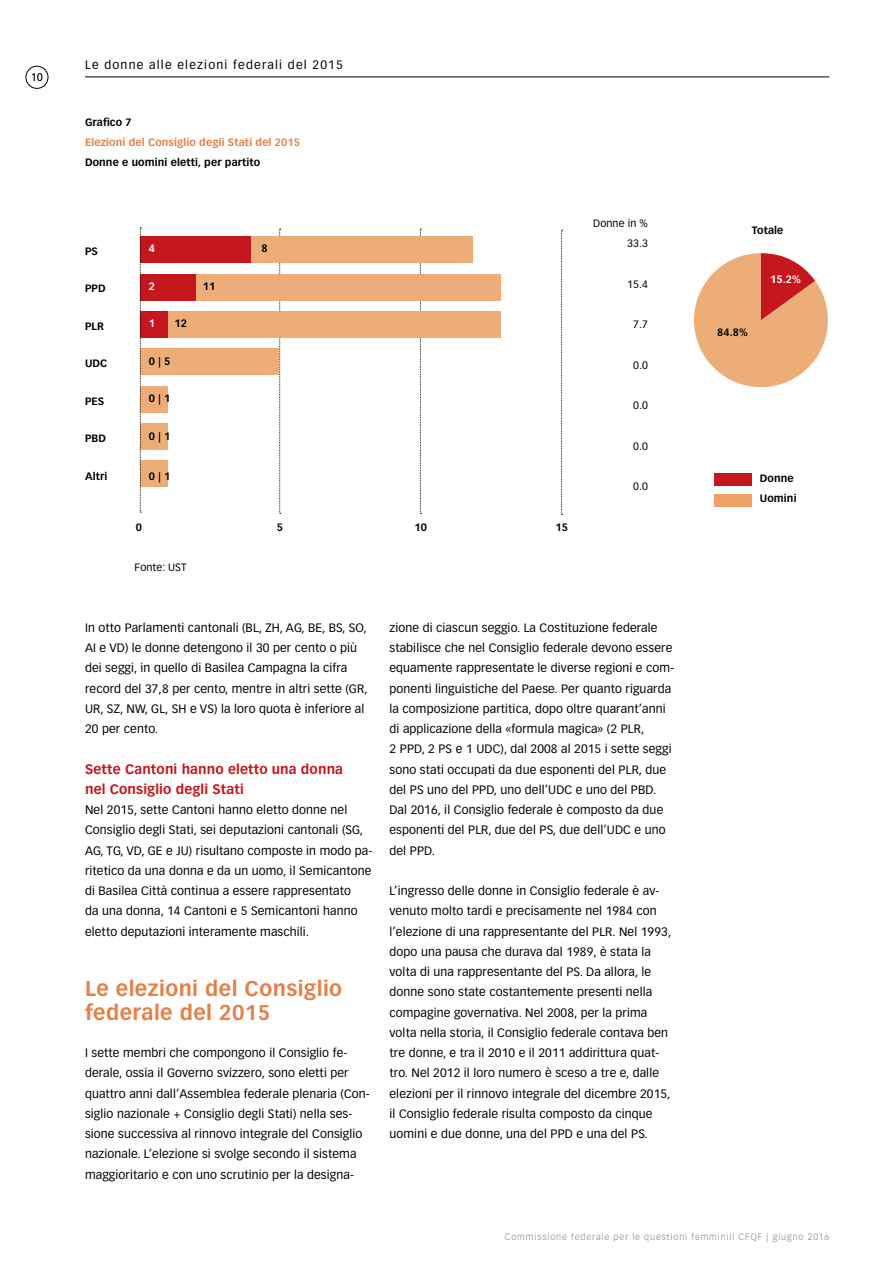
<style>
.page{position:relative;width:893px;height:1263px;background:#fff}
.page>*{position:absolute;margin:0;border:0;box-sizing:border-box;transform-origin:0 0}
.t1{font:700 21px/24px "Vectora LH";letter-spacing:.02em;color:#e68047}
.t2{font:700 13.5px/20.2px "Vectora LH";letter-spacing:.01em;color:#c4161c}
.t3{font:12px/20.2px "Vectora LH";letter-spacing:.01em;color:#000}
.t4{font:12px "Vectora LH";letter-spacing:.1em;color:#000}
.t5{font:11.25px "Frutiger";color:#000}
.t6{font:700 10.5px/20.2px "Vectora LH";letter-spacing:.01em;color:#000}
.t7{font:10.5px/20.2px "Vectora LH";letter-spacing:.01em;color:#000;text-align:right}
.t8{font:700 10.5px "Vectora LH";letter-spacing:.01em;color:#e68047}
.t9{font:700 10.5px "Vectora LH";color:#fff}
.t10{font:300 9px "Vectora LH";letter-spacing:.1em;color:#808285}
</style>
<div class="page">
<hr style="left:85px;top:77px;width:744px;height:1px;background:#000">
<div style="left:26px;top:66px;width:22px;height:23px;border:1px solid #000;border-radius:50%"></div>
<svg style="left:279px;top:229px;width:2px;height:285px"></svg>
<svg style="left:420px;top:229px;width:1px;height:285px"></svg>
<div style="left:714px;top:474px;width:38px;height:12px;background:#c4161c"></div>
<div style="left:714px;top:494px;width:38px;height:12px;background:#eca168"></div>
<div style="left:251px;top:237px;width:222px;height:26px;background:#edad79"></div>
<div style="left:196px;top:274px;width:305px;height:27px;background:#edad79"></div>
<div style="left:168px;top:311px;width:333px;height:27px;background:#edad79"></div>
<div style="left:140px;top:348px;width:139px;height:27px;background:#edad79"></div>
<div style="left:140px;top:386px;width:28px;height:26px;background:#edad79"></div>
<div style="left:140px;top:423px;width:28px;height:27px;background:#edad79"></div>
<div style="left:140px;top:460px;width:28px;height:27px;background:#edad79"></div>
<div style="left:140px;top:236px;width:111px;height:27px;background:#c4161c"></div>
<div style="left:140px;top:274px;width:56px;height:27px;background:#c4161c"></div>
<div style="left:140px;top:311px;width:28px;height:27px;background:#c4161c"></div>
<svg style="left:694px;top:253px;width:134px;height:135px"></svg>
<svg style="left:561px;top:230px;width:2px;height:285px"></svg>
<svg style="left:140px;top:227px;width:1px;height:286px"></svg>
<p class="t5" style="left:31px;top:70px;width:14px">10</p>
<p class="t4" style="left:85px;top:57px;width:259px">Le donne alle elezioni federali del 2015</p>
<p class="t6" style="left:85px;top:112px;width:48px">Grafico 7</p>
<p class="t8" style="left:85px;top:136px;width:217px">Elezioni del Consiglio degli Stati del 2015</p>
<p class="t6" style="left:85px;top:152px;width:177px">Donne e uomini eletti, per partito</p>
<p class="t6" style="left:85px;top:241px;width:14px">PS</p>
<p class="t6" style="left:85px;top:278px;width:22px">PPD</p>
<p class="t6" style="left:85px;top:316px;width:20px">PLR</p>
<p class="t6" style="left:85px;top:353px;width:24px">UDC</p>
<p class="t6" style="left:85px;top:391px;width:21px">PES</p>
<p class="t6" style="left:85px;top:428px;width:23px">PBD</p>
<p class="t6" style="left:85px;top:466px;width:24px">Altri</p>
<p class="t9" style="left:149px;top:242px;width:8px">4</p>
<p class="t6" style="left:261px;top:238px;width:8px">8</p>
<p class="t9" style="left:149px;top:280px;width:8px">2</p>
<p class="t6" style="left:203px;top:276px;width:14px">11</p>
<p class="t9" style="left:149px;top:317px;width:8px">1</p>
<p class="t6" style="left:175px;top:313px;width:14px">12</p>
<p class="t6" style="left:149px;top:351px;width:23px">0 | 5</p>
<p class="t6" style="left:149px;top:388px;width:23px">0 | 1</p>
<p class="t6" style="left:149px;top:426px;width:23px">0 | 1</p>
<p class="t6" style="left:149px;top:466px;width:23px">0 | 1</p>
<p class="t6" style="left:136px;top:517px;width:8px">0</p>
<p class="t6" style="left:277px;top:517px;width:8px">5</p>
<p class="t6" style="left:415px;top:517px;width:14px">10</p>
<p class="t6" style="left:556px;top:517px;width:14px">15</p>
<p class="t7" style="left:135px;top:557px;width:53px">Fonte: UST</p>
<p class="t7" style="left:593px;top:213px;width:56px">Donne in %<br>33.3</p>
<p class="t7" style="left:627px;top:274px;width:22px">15.4</p>
<p class="t7" style="left:633px;top:314px;width:16px">7.7</p>
<p class="t7" style="left:633px;top:355px;width:16px">0.0</p>
<p class="t7" style="left:633px;top:395px;width:16px">0.0</p>
<p class="t7" style="left:633px;top:436px;width:16px">0.0</p>
<p class="t7" style="left:633px;top:476px;width:16px">0.0</p>
<p class="t3" style="left:85px;top:618px;width:284px">In otto Parlamenti cantonali (BL, ZH, AG, BE, BS, SO, AI e VD) le donne detengono il 30 per cento o più dei seggi, in quello di Basilea Campagna la cifra record del 37,8 per cento, mentre in altri sette (GR, UR, SZ, NW, GL, SH e VS) la loro quota è inferiore al 20 per cento.</p>
<p class="t2" style="left:85px;top:759px;width:259px">Sette Cantoni hanno eletto una donna nel Consiglio degli Stati</p>
<p class="t3" style="left:85px;top:800px;width:289px">Nel 2015, sette Cantoni hanno eletto donne nel Consiglio degli Stati, sei deputazioni cantonali (SG, AG, TG, VD, GE e JU) risultano composte in modo pa&shy;ritetico da una donna e da un uomo, il Semicantone di Basilea Città continua a essere rappresentato<br>da una donna, 14 Cantoni e 5 Semicantoni hanno eletto deputazioni interamente maschili.</p>
<h1 class="t1" style="left:85px;top:977px;width:259px">Le elezioni del Consiglio federale del 2015</h1>
<p class="t3" style="left:85px;top:1043px;width:286px">I sette membri che compongono il Consiglio fe&shy;derale, ossia il Governo svizzero, sono eletti per quattro anni dall’Assemblea federale plenaria (Con&shy;siglio nazionale + Consiglio degli Stati) nella ses&shy;sione successiva al rinnovo integrale del Consiglio nazionale. L’elezione si svolge secondo il sistema maggioritario e con uno scrutinio per la designa-</p>
<p class="t3" style="left:389px;top:617px;width:286px">zione di ciascun seggio. La Costituzione federale stabilisce che nel Consiglio federale devono essere equamente rappresentate le diverse regioni e com&shy;ponenti linguistiche del Paese. Per quanto riguarda la composizione partitica, dopo oltre quarant’anni di applicazione della «formula magica» (2 PLR,<br>2 PPD, 2 PS e 1 UDC), dal 2008 al 2015 i sette seggi sono stati occupati da due esponenti del PLR, due del PS uno del PPD, uno dell’UDC e uno del PBD.<br>Dal 2016, il Consiglio federale è composto da due esponenti del PLR, due del PS, due dell’UDC e uno del PPD.</p>
<p class="t3" style="left:389px;top:881px;width:283px">L’ingresso delle donne in Consiglio federale è av&shy;venuto molto tardi e precisamente nel 1984 con l’elezione di una rappresentante del PLR. Nel 1993, dopo una pausa che durava dal 1989, è stata la volta di una rappresentante del PS. Da allora, le donne sono state costantemente presenti nella compagine governativa. Nel 2008, per la prima volta nella storia, il Consiglio federale contava ben tre donne, e tra il 2010 e il 2011 addirittura quat&shy;tro. Nel 2012 il loro numero è sceso a tre e, dalle elezioni per il rinnovo integrale del dicembre 2015, il Consiglio federale risulta composto da cinque uomini e due donne, una del PPD e una del PS.</p>
<p class="t6" style="left:752px;top:220px;width:33px">Totale</p>
<p class="t6" style="left:717px;top:323px;width:32px">84.8%</p>
<p class="t9" style="left:770px;top:273px;width:32px">15.2%</p>
<p class="t6" style="left:760px;top:468px;width:38px">Donne<br>Uomini</p>
<p class="t10" style="left:505px;top:1231px;width:326px">Commissione federale per le questioni femminili CFQF | giugno 2016</p>
</div>
